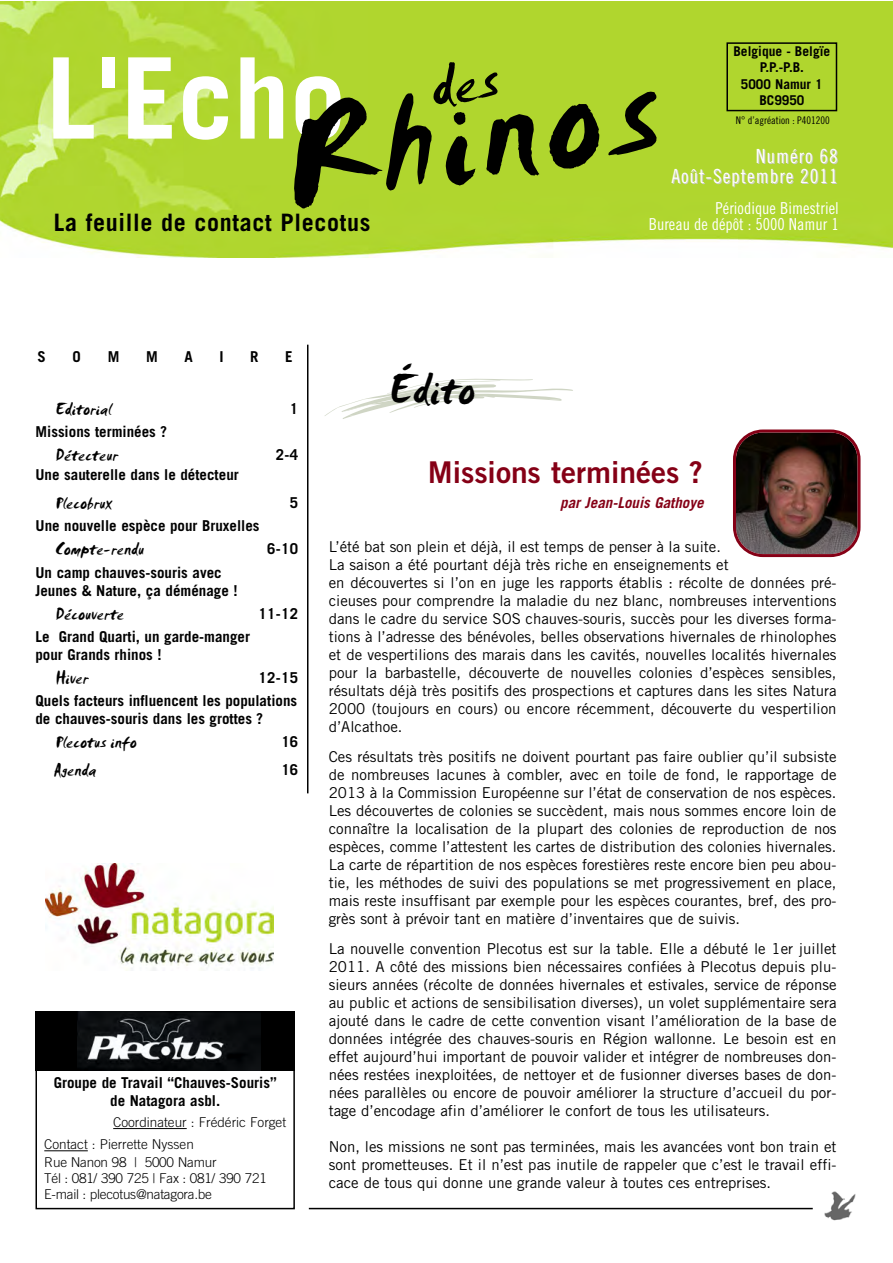
<style>
.page{position:relative;width:893px;height:1263px;background:#fff}
.page>*{position:absolute;margin:0;border:0;box-sizing:border-box;transform-origin:0 0}
.t1{font:150px "Smudger Plain";color:#000}
.t2{font:700 112.5px "Trade Gothic";color:#fff}
.t3{font:45px "Smudger Plain";color:#000}
.t4{font:30px "Trade Gothic Bold Two";color:#850016}
.t5{font:700 24px "Trade Gothic";letter-spacing:.03em;color:#000}
.t6{font:19.5px/19.5px "Trade Gothic Cond Eighteen";letter-spacing:.05em;color:#fff;text-align:right}
.t7{font:18px "Smudger Plain";color:#000}
.t8{font:16.5px/16.5px "Trade Gothic Cond Eighteen";color:#fff;text-align:right}
.t9{font:15px/18px "Trade Gothic";color:#000;text-align:justify}
.t10{font:700 15px/18px "Trade Gothic";color:#000}
.t11{font:italic 700 15px "Trade Gothic";color:#850016}
.t12{font:300 13.5px/16.2px "Trade Gothic";letter-spacing:-.015em;color:#000}
.t13{font:700 13.5px/16.2px "Trade Gothic";color:#000;text-align:center}
.t14{font:10.5px "Trade Gothic Cond Eighteen";color:#000}
.s1{color:#ccc}
</style>
<div class="page">
<svg style="left:325px;top:379px;width:248px;height:40px"></svg>
<img style="left:0;top:1px;width:893px;height:256px">
<div style="left:726px;top:42px;width:111px;height:69px;border:2px solid #000"></div>
<hr style="left:309px;top:1208px;width:504px;height:1px;background:#000">
<img style="left:824px;top:1191px;width:32px;height:30px">
<hr style="left:307px;top:345px;width:1px;height:448px;background:#000">
<div style="left:35px;top:1033px;width:260px;height:176px;border:2px solid #000"></div>
<hr style="left:113px;top:1128px;width:74px;height:1px;background:#000">
<hr style="left:44px;top:1150px;width:44px;height:1px;background:#000">
<div style="left:35px;top:1011px;width:260px;height:60px;background:#000"></div>
<img style="left:77px;top:1011px;width:183px;height:60px">
<img style="left:46px;top:863px;width:227px;height:107px">
<svg style="left:733px;top:429px;width:127px;height:128px;background:#503532"></svg>
<div style="left:429px;top:62px;width:71px;height:47px;background:#b0d62e"></div>
<p class="t13" style="left:733px;top:43px;width:98px">Belgique - Belgïe<br>P.P.-P.B.<br>5000 Namur 1<br>BC9950</p>
<h2 class="t2" style="left:46px;top:29px;width:301px">L'Echo</h2>
<h1 class="t1" style="left:271px;top:69px;width:380px;rotate:-8deg">Rhinos</h1>
<h3 class="t5" style="left:54px;top:207px;width:318px">La feuille de contact Plecotus</h3>
<p class="t14" style="left:736px;top:114px;width:96px">N° d’agréation : P401200</p>
<h3 class="t6" style="left:671px;top:146px;width:169px">Numé<span class="s1">ro 68<br></span>Août-Septembre 2011</h3>
<p class="t8" style="left:649px;top:200px;width:191px">Périodique Bimestriel<br>Bureau de dépôt : 5000 Namur 1</p>
<p class="t10" style="left:38px;top:347px;width:10px">S</p>
<p class="t10" style="left:73px;top:347px;width:10px">O</p>
<p class="t10" style="left:108px;top:347px;width:13px">M</p>
<p class="t10" style="left:146px;top:347px;width:13px">M</p>
<p class="t10" style="left:184px;top:347px;width:10px">A</p>
<p class="t10" style="left:219px;top:347px;width:6px">I</p>
<p class="t10" style="left:250px;top:347px;width:10px">R</p>
<p class="t10" style="left:285px;top:347px;width:9px">E</p>
<p class="t7" style="left:55px;top:398px;width:57px">Editorial</p>
<p class="t10" style="left:290px;top:400px;width:10px">1</p>
<p class="t10" style="left:35px;top:423px;width:133px">Missions terminées ?</p>
<p class="t7" style="left:55px;top:444px;width:64px">Détecteur</p>
<p class="t10" style="left:276px;top:446px;width:24px">2-4</p>
<p class="t10" style="left:35px;top:465px;width:205px">Une sauterelle dans le détecteur</p>
<p class="t7" style="left:55px;top:492px;width:58px">Plecobrux</p>
<p class="t10" style="left:290px;top:493px;width:10px">5</p>
<p class="t10" style="left:35px;top:517px;width:226px">Une nouvelle espèce pour Bruxelles</p>
<p class="t7" style="left:55px;top:538px;width:90px">Compte-rendu</p>
<p class="t10" style="left:267px;top:540px;width:33px">6-10</p>
<p class="t10" style="left:35px;top:563px;width:204px">Un camp chauves-souris avec<br>Jeunes &amp; Nature, ça déménage !</p>
<p class="t7" style="left:55px;top:603px;width:70px">Découverte</p>
<p class="t10" style="left:259px;top:604px;width:41px">11-12</p>
<p class="t10" style="left:35px;top:627px;width:216px">Le Grand Quarti, un garde-manger pour Grands rhinos !</p>
<p class="t7" style="left:55px;top:667px;width:35px">Hiver</p>
<p class="t10" style="left:35px;top:665px;width:264px;line-height:23.2px;text-align:right">12-15<br>Quels facteurs influencent les populations</p>
<p class="t10" style="left:35px;top:709px;width:229px">de chauves-souris dans les grottes ?</p>
<p class="t7" style="left:55px;top:731px;width:83px">Plecotus info</p>
<p class="t10" style="left:282px;top:732px;width:18px">16</p>
<p class="t7" style="left:54px;top:759px;width:44px">Agenda</p>
<p class="t10" style="left:282px;top:760px;width:18px">16</p>
<p class="t10" style="left:54px;top:1074px;width:224px;text-align:center">Groupe de Travail “Chauves-Souris” de Natagora asbl.</p>
<p class="t12" style="left:44px;top:1111px;width:243px;line-height:22.2px;text-indent:69px">Coordinateur : Frédéric Forget<br>Contact : Pierrette Nyssen</p>
<p class="t12" style="left:44px;top:1154px;width:224px">Rue Nanon 98 | 5000 Namur<br>Tél : 081/ 390 725 | Fax : 081/ 390 721<br>E-mail : plecotus@natagora.be</p>
<h3 class="t3" style="left:389px;top:362px;width:88px">Édito</h3>
<h3 class="t4" style="left:428px;top:453px;width:276px">Missions terminées ?</h3>
<p class="t11" style="left:560px;top:493px;width:145px">par Jean-Louis Gathoye</p>
<p class="t9" style="left:329px;top:537px;width:509px;text-align:left">L’été bat son plein et déjà, il est temps de penser à la suite.<br>La saison a été pourtant déjà très riche en enseignements et<br>en découvertes si l’on en juge les rapports établis : récolte de données pré&shy;cieuses pour comprendre la maladie du nez blanc, nombreuses interventions dans le cadre du service SOS chauves-souris, succès pour les diverses forma&shy;tions à l’adresse des bénévoles, belles observations hivernales de rhinolophes et de vespertilions des marais dans les cavités, nouvelles localités hivernales pour la barbastelle, découverte de nouvelles colonies d’espèces sensibles, résultats déjà très positifs des prospections et captures dans les sites Natura 2000 (toujours en cours) ou encore récemment, découverte du vespertilion d’Alcathoe.</p>
<p class="t9" style="left:329px;top:747px;width:509px">Ces résultats très positifs ne doivent pourtant pas faire oublier qu’il subsiste de nombreuses lacunes à combler, avec en toile de fond, le rapportage de 2013 à la Commission Européenne sur l’état de conservation de nos espèces.<br>Les découvertes de colonies se succèdent, mais nous sommes encore loin de connaître la localisation de la plupart des colonies de reproduction de nos espèces, comme l’attestent les cartes de distribution des colonies hivernales.<br>La carte de répartition de nos espèces forestières reste encore bien peu abou&shy;tie, les méthodes de suivi des populations se met progressivement en place, mais reste insuffisant par exemple pour les espèces courantes, bref, des pro&shy;grès sont à prévoir tant en matière d’inventaires que de suivis.</p>
<p class="t9" style="left:329px;top:940px;width:509px">La nouvelle convention Plecotus est sur la table. Elle a débuté le 1er juillet 2011. A côté des missions bien nécessaires confiées à Plecotus depuis plu&shy;sieurs années (récolte de données hivernales et estivales, service de réponse au public et actions de sensibilisation diverses), un volet supplémentaire sera ajouté dans le cadre de cette convention visant l’amélioration de la base de données intégrée des chauves-souris en Région wallonne. Le besoin est en effet aujourd’hui important de pouvoir valider et intégrer de nombreuses don&shy;nées restées inexploitées, de nettoyer et de fusionner diverses bases de don&shy;nées parallèles ou encore de pouvoir améliorer la structure d’accueil du por&shy;tage d’encodage afin d’améliorer le confort de tous les utilisateurs.</p>
<p class="t9" style="left:329px;top:1138px;width:509px">Non, les missions ne sont pas terminées, mais les avancées vont bon train et sont prometteuses. Et il n’est pas inutile de rappeler que c’est le travail effi&shy;cace de tous qui donne une grande valeur à toutes ces entreprises.</p>
</div>
